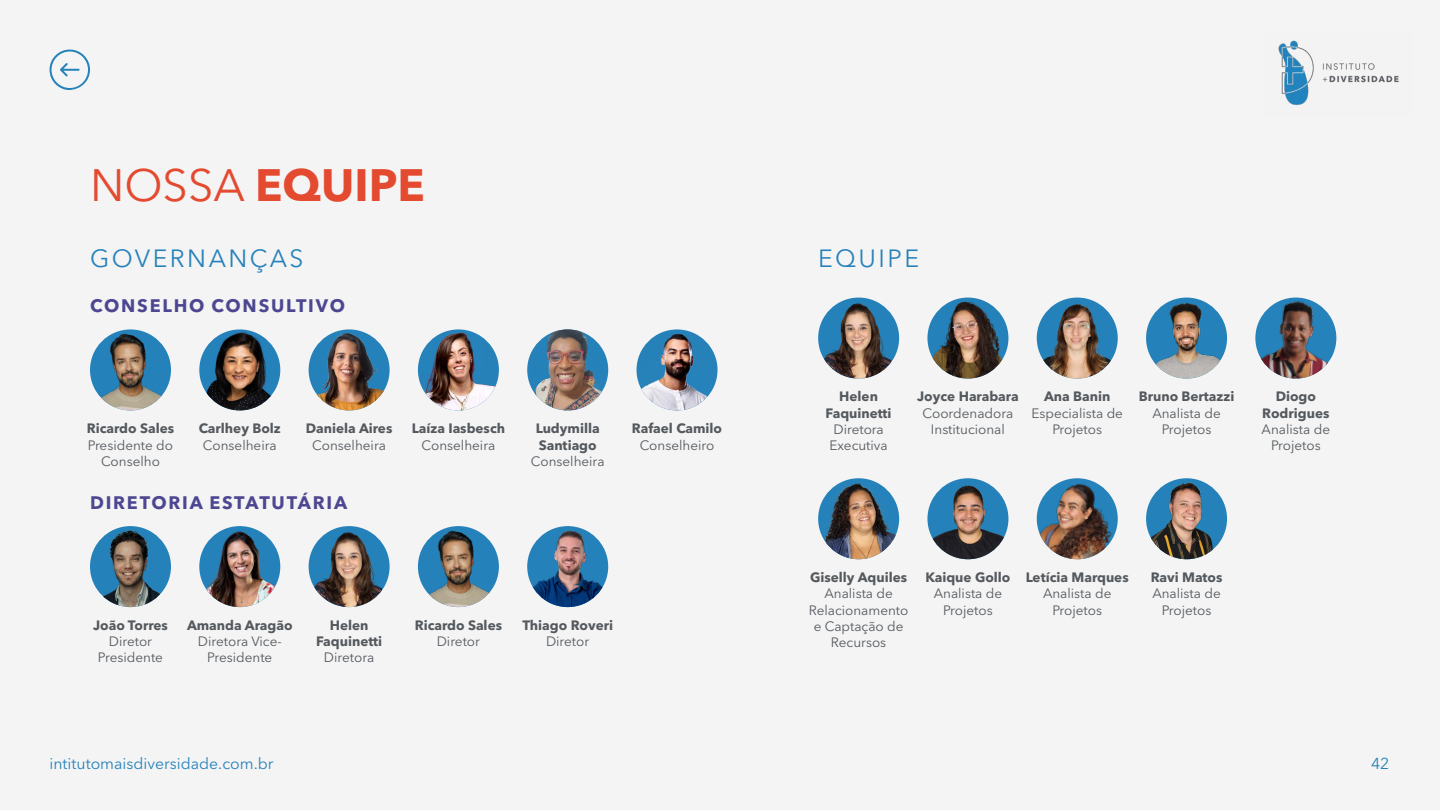
<style>
.page{position:relative;width:1440px;height:810px;background:#f4f4f4}
.page>*{position:absolute;margin:0;border:0;box-sizing:border-box;transform-origin:0 0}
.t1{font:700 45px "Avenir Next LT Pro";color:#e34a30}
.t2{font:24.75px "Avenir Next LT Pro";letter-spacing:.1em;color:#2682ba}
.t3{font:700 18px "Avenir Next LT Pro";letter-spacing:.1em;color:#4d4791}
.t4{font:15.75px "Avenir Next LT Pro";color:#2682ba}
.t5{font:13.5px/16.2px "Avenir Next LT Pro";color:#54595e;text-align:center}
.t6{font:700 13.5px/16.2px "Avenir Next LT Pro";color:#54595e;text-align:center}
.s1{font-weight:400}
</style>
<div class="page">
<svg style="left:49px;top:49px;width:41px;height:41px"></svg>
<img style="left:1278px;top:40px;width:121px;height:65px">
<img style="left:90px;top:332px;width:81px;height:78px">
<img style="left:199px;top:330px;width:79px;height:80px">
<img style="left:309px;top:333px;width:81px;height:77px">
<img style="left:418px;top:331px;width:81px;height:79px">
<img style="left:530px;top:329px;width:75px;height:81px">
<img style="left:637px;top:332px;width:81px;height:78px">
<img style="left:90px;top:526px;width:81px;height:81px;border-radius:40px">
<img style="left:199px;top:526px;width:81px;height:81px;border-radius:40px">
<img style="left:527px;top:526px;width:81px;height:81px;border-radius:40px">
<img style="left:927px;top:298px;width:81px;height:81px;border-radius:40px">
<img style="left:1037px;top:300px;width:81px;height:79px">
<img style="left:1146px;top:298px;width:81px;height:81px;border-radius:40px">
<img style="left:1255px;top:298px;width:81px;height:81px;border-radius:40px">
<img style="left:818px;top:478px;width:81px;height:81px;border-radius:40px">
<img style="left:927px;top:478px;width:81px;height:81px;border-radius:40px">
<img style="left:1037px;top:478px;width:80px;height:81px">
<img style="left:1146px;top:478px;width:77px;height:81px">
<img style="left:818px;top:298px;width:81px;height:81px;border-radius:40px">
<img style="left:309px;top:526px;width:81px;height:81px;border-radius:40px">
<img style="left:418px;top:528px;width:81px;height:79px">
<h2 class="t1" style="left:90px;top:158px;width:336px"><span class="s1">NOSSA</span> EQUIPE</h2>
<h3 class="t2" style="left:90px;top:244px;width:215px">GOVERNANÇAS</h3>
<h4 class="t3" style="left:90px;top:295px;width:257px">CONSELHO CONSULTIVO</h4>
<p class="t6" style="left:87px;top:420px;width:89px">Ricardo Sales</p>
<p class="t5" style="left:88px;top:437px;width:87px">Presidente do<br>Conselho</p>
<p class="t6" style="left:199px;top:420px;width:84px">Carlhey Bolz</p>
<p class="t5" style="left:203px;top:437px;width:75px">Conselheira</p>
<p class="t6" style="left:306px;top:420px;width:88px">Daniela Aires</p>
<p class="t5" style="left:312px;top:437px;width:75px">Conselheira</p>
<p class="t6" style="left:412px;top:420px;width:95px">Laíza Iasbesch</p>
<p class="t5" style="left:422px;top:437px;width:75px">Conselheira</p>
<p class="t6" style="left:536px;top:420px;width:65px">Ludymilla</p>
<p class="t6" style="left:539px;top:437px;width:60px">Santiago</p>
<p class="t5" style="left:531px;top:453px;width:75px">Conselheira</p>
<p class="t6" style="left:632px;top:420px;width:92px">Rafael Camilo</p>
<p class="t5" style="left:640px;top:437px;width:76px">Conselheiro</p>
<h4 class="t3" style="left:90px;top:491px;width:259px">DIRETORIA ESTATUTÁRIA</h4>
<p class="t6" style="left:93px;top:617px;width:76px">João Torres</p>
<p class="t5" style="left:109px;top:633px;width:45px">Diretor</p>
<p class="t5" style="left:98px;top:650px;width:67px">Presidente</p>
<p class="t6" style="left:187px;top:617px;width:107px">Amanda Aragão</p>
<p class="t5" style="left:198px;top:633px;width:85px">Diretora Vice-<br>Presidente</p>
<p class="t6" style="left:330px;top:617px;width:40px">Helen</p>
<p class="t6" style="left:316px;top:633px;width:68px">Faquinetti</p>
<p class="t5" style="left:324px;top:650px;width:52px">Diretora</p>
<p class="t6" style="left:415px;top:617px;width:89px">Ricardo Sales</p>
<p class="t5" style="left:437px;top:633px;width:45px">Diretor</p>
<p class="t6" style="left:522px;top:617px;width:92px">Thiago Roveri</p>
<p class="t5" style="left:546px;top:633px;width:45px">Diretor</p>
<h3 class="t2" style="left:818px;top:244px;width:102px">EQUIPE</h3>
<p class="t6" style="left:839px;top:388px;width:40px">Helen</p>
<p class="t6" style="left:826px;top:405px;width:68px">Faquinetti</p>
<p class="t5" style="left:830px;top:421px;width:60px;text-align:left">Diretora<br>Executiva</p>
<p class="t6" style="left:917px;top:388px;width:103px">Joyce Harabara</p>
<p class="t5" style="left:923px;top:405px;width:92px">Coordenadora<br>Institucional</p>
<p class="t6" style="left:1044px;top:388px;width:68px">Ana Banin</p>
<p class="t5" style="left:1031px;top:405px;width:93px">Especialista de<br>Projetos</p>
<p class="t6" style="left:1139px;top:388px;width:97px">Bruno Bertazzi</p>
<p class="t5" style="left:1152px;top:405px;width:70px">Analista de<br>Projetos</p>
<p class="t6" style="left:1262px;top:388px;width:69px">Diogo<br>Rodrigues</p>
<p class="t5" style="left:1262px;top:421px;width:70px">Analista de<br>Projetos</p>
<p class="t6" style="left:810px;top:569px;width:99px">Giselly Aquiles</p>
<p class="t5" style="left:809px;top:585px;width:101px">Analista de<br>Relacionamento e Captação de<br>Recursos</p>
<p class="t6" style="left:925px;top:569px;width:87px">Kaique Gollo</p>
<p class="t5" style="left:934px;top:585px;width:70px">Analista de<br>Projetos</p>
<p class="t6" style="left:1026px;top:569px;width:104px">Letícia Marques</p>
<p class="t5" style="left:1043px;top:585px;width:70px">Analista de<br>Projetos</p>
<p class="t6" style="left:1151px;top:569px;width:73px">Ravi Matos</p>
<p class="t5" style="left:1152px;top:585px;width:70px">Analista de<br>Projetos</p>
<p class="t4" style="left:50px;top:755px;width:226px">intitutomaisdiversidade.com.br</p>
<p class="t4" style="left:1371px;top:755px;width:20px">42</p>
</div>
